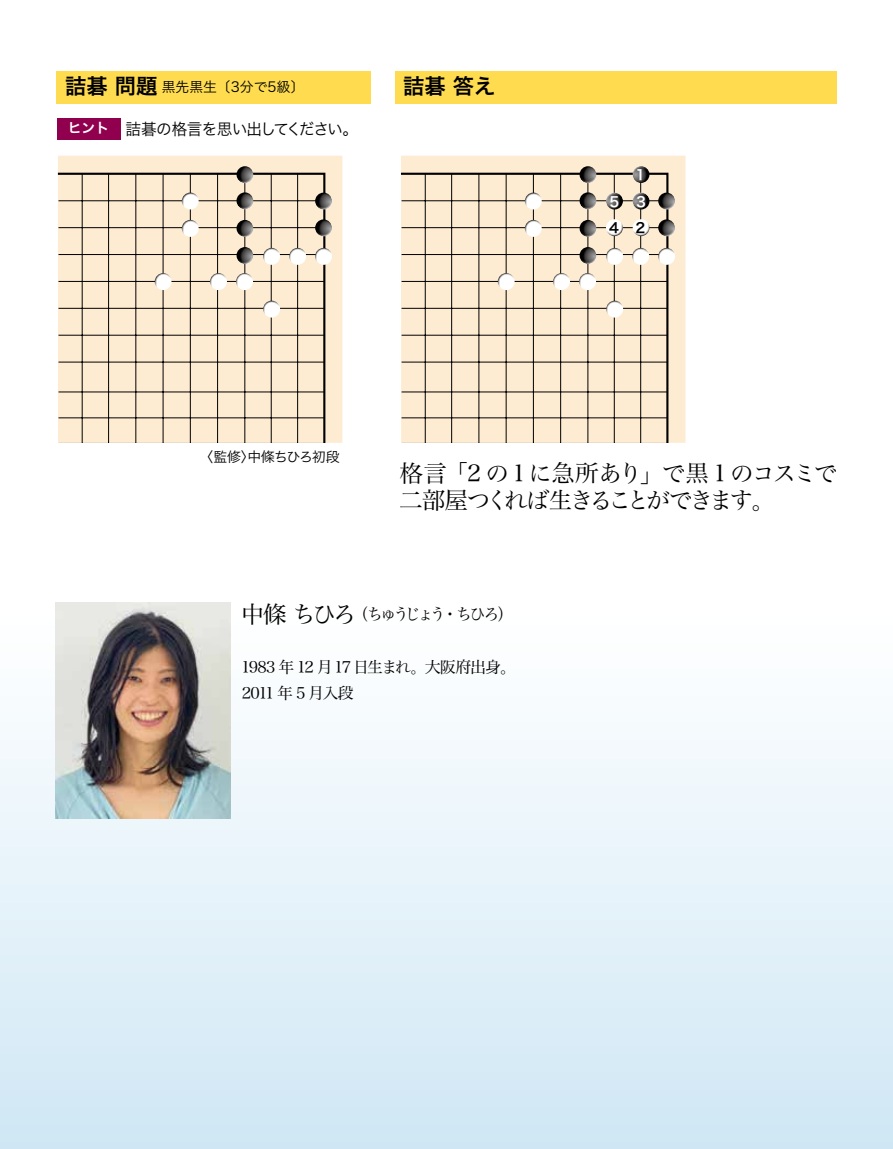
<style>
.page{position:relative;width:893px;height:1149px;background:#fff}
.page>*{position:absolute;margin:0;border:0;box-sizing:border-box;transform-origin:0 0}
.t1{font:23.4px/27.6px "Hira Min Pro W3";letter-spacing:-.105em;color:#000}
.t2{font:21.3px "Hira Kaku Pro W6";color:#000}
.t3{font:15.9px/26.5px "Hira Min Pro W3";letter-spacing:-.11em;color:#000}
.t4{font:15.9px "Hira Kaku Pro W3";letter-spacing:-.055em;color:#000}
.t5{font:13.8px "Hira Kaku Pro W3";color:#000}
.t6{font:13.8px "Hira Kaku Pro W3";letter-spacing:-.06em;color:#000}
.t7{font:13.8px/26.5px "Hira Kaku Pro W6";color:#fff}
.t8{font:13.8px "Hira Kaku Pro W6";color:#000}
</style>
<div class="page">
<div style="left:0;top:600px;width:893px;height:548px;background:linear-gradient(to bottom,#fff,#cfe7f4)"></div>
<div style="left:57px;top:118px;width:63px;height:21px;background:#91004f"></div>
<div style="left:57px;top:71px;width:314px;height:32px;background:#fedb4f"></div>
<div style="left:395px;top:71px;width:441px;height:33px;background:#fedb4f"></div>
<img style="left:55px;top:602px;width:176px;height:216px">
<div style="left:58px;top:156px;width:284px;height:286px;background:#feecd2"></div>
<svg style="left:58px;top:172px;width:268px;height:270px"></svg>
<hr style="left:58px;top:200px;width:267px;height:1px;background:#000">
<hr style="left:58px;top:227px;width:267px;height:1px;background:#000">
<hr style="left:58px;top:254px;width:267px;height:1px;background:#000">
<hr style="left:58px;top:281px;width:267px;height:1px;background:#000">
<hr style="left:58px;top:308px;width:267px;height:1px;background:#000">
<hr style="left:58px;top:335px;width:267px;height:1px;background:#000">
<hr style="left:58px;top:361px;width:267px;height:1px;background:#000">
<hr style="left:58px;top:391px;width:267px;height:1px;background:#000">
<hr style="left:58px;top:417px;width:267px;height:1px;background:#000">
<hr style="left:58px;top:443px;width:267px;height:1px;background:#000">
<hr style="left:297px;top:174px;width:1px;height:268px;background:#000">
<hr style="left:271px;top:174px;width:1px;height:268px;background:#000">
<hr style="left:245px;top:174px;width:1px;height:268px;background:#000">
<hr style="left:217px;top:174px;width:1px;height:268px;background:#000">
<hr style="left:190px;top:174px;width:1px;height:268px;background:#000">
<hr style="left:163px;top:174px;width:1px;height:268px;background:#000">
<hr style="left:136px;top:174px;width:1px;height:268px;background:#000">
<hr style="left:108px;top:174px;width:1px;height:268px;background:#000">
<hr style="left:82px;top:174px;width:1px;height:268px;background:#000">
<div style="left:236px;top:170px;width:19px;height:14px;background:#fff;opacity:.75"></div>
<div style="left:236px;top:164px;width:19px;height:16px;background:#000;opacity:.75"></div>
<div style="left:236px;top:196px;width:19px;height:14px;background:#fff;opacity:.75"></div>
<div style="left:236px;top:190px;width:19px;height:17px;background:#000;opacity:.75"></div>
<div style="left:236px;top:251px;width:19px;height:14px;background:#fff;opacity:.75"></div>
<div style="left:236px;top:245px;width:19px;height:16px;background:#000;opacity:.75"></div>
<div style="left:236px;top:224px;width:19px;height:13px;background:#fff;opacity:.75"></div>
<div style="left:236px;top:218px;width:19px;height:16px;background:#000;opacity:.75"></div>
<div style="left:181px;top:197px;width:20px;height:13px;background:#fff;opacity:.75"></div>
<div style="left:181px;top:191px;width:19px;height:16px;background:#000;opacity:.75"></div>
<div style="left:181px;top:224px;width:20px;height:13px;background:#fff;opacity:.75"></div>
<div style="left:181px;top:218px;width:19px;height:16px;background:#000;opacity:.75"></div>
<div style="left:315px;top:252px;width:19px;height:13px;background:#fff;opacity:.75"></div>
<div style="left:315px;top:246px;width:19px;height:16px;background:#000;opacity:.75"></div>
<div style="left:263px;top:252px;width:19px;height:13px;background:#fff;opacity:.75"></div>
<div style="left:263px;top:246px;width:19px;height:16px;background:#000;opacity:.75"></div>
<div style="left:263px;top:305px;width:19px;height:13px;background:#fff;opacity:.75"></div>
<div style="left:263px;top:299px;width:19px;height:16px;background:#000;opacity:.75"></div>
<div style="left:289px;top:252px;width:19px;height:13px;background:#fff;opacity:.75"></div>
<div style="left:289px;top:246px;width:19px;height:16px;background:#000;opacity:.75"></div>
<div style="left:236px;top:277px;width:19px;height:14px;background:#fff;opacity:.75"></div>
<div style="left:236px;top:271px;width:19px;height:16px;background:#000;opacity:.75"></div>
<div style="left:210px;top:277px;width:19px;height:14px;background:#fff;opacity:.75"></div>
<div style="left:210px;top:271px;width:18px;height:16px;background:#000;opacity:.75"></div>
<div style="left:154px;top:277px;width:20px;height:14px;background:#fff;opacity:.75"></div>
<div style="left:154px;top:271px;width:19px;height:16px;background:#000;opacity:.75"></div>
<div style="left:315px;top:197px;width:19px;height:13px;background:#fff;opacity:.75"></div>
<div style="left:315px;top:191px;width:19px;height:16px;background:#000;opacity:.75"></div>
<div style="left:315px;top:223px;width:19px;height:14px;background:#fff;opacity:.75"></div>
<div style="left:315px;top:217px;width:19px;height:17px;background:#000;opacity:.75"></div>
<div style="left:401px;top:156px;width:284px;height:286px;background:#feecd2"></div>
<svg style="left:401px;top:172px;width:268px;height:270px"></svg>
<hr style="left:402px;top:200px;width:266px;height:1px;background:#000">
<hr style="left:402px;top:227px;width:266px;height:1px;background:#000">
<hr style="left:402px;top:254px;width:266px;height:1px;background:#000">
<hr style="left:402px;top:281px;width:266px;height:1px;background:#000">
<hr style="left:402px;top:308px;width:266px;height:1px;background:#000">
<hr style="left:402px;top:335px;width:266px;height:1px;background:#000">
<hr style="left:402px;top:361px;width:266px;height:1px;background:#000">
<hr style="left:402px;top:391px;width:266px;height:1px;background:#000">
<hr style="left:402px;top:417px;width:266px;height:1px;background:#000">
<hr style="left:402px;top:443px;width:266px;height:1px;background:#000">
<hr style="left:640px;top:174px;width:1px;height:268px;background:#000">
<hr style="left:614px;top:174px;width:1px;height:268px;background:#000">
<hr style="left:588px;top:174px;width:1px;height:268px;background:#000">
<hr style="left:560px;top:174px;width:1px;height:268px;background:#000">
<hr style="left:533px;top:174px;width:1px;height:268px;background:#000">
<hr style="left:506px;top:174px;width:1px;height:268px;background:#000">
<hr style="left:479px;top:174px;width:1px;height:268px;background:#000">
<hr style="left:451px;top:174px;width:1px;height:268px;background:#000">
<hr style="left:425px;top:174px;width:1px;height:268px;background:#000">
<div style="left:579px;top:170px;width:19px;height:14px;background:#fff;opacity:.75"></div>
<div style="left:579px;top:164px;width:19px;height:16px;background:#000;opacity:.75"></div>
<div style="left:579px;top:196px;width:19px;height:14px;background:#fff;opacity:.75"></div>
<div style="left:579px;top:190px;width:19px;height:17px;background:#000;opacity:.75"></div>
<div style="left:579px;top:251px;width:19px;height:14px;background:#fff;opacity:.75"></div>
<div style="left:579px;top:245px;width:19px;height:16px;background:#000;opacity:.75"></div>
<div style="left:579px;top:224px;width:19px;height:13px;background:#fff;opacity:.75"></div>
<div style="left:579px;top:218px;width:19px;height:16px;background:#000;opacity:.75"></div>
<div style="left:524px;top:197px;width:20px;height:13px;background:#fff;opacity:.75"></div>
<div style="left:524px;top:191px;width:19px;height:16px;background:#000;opacity:.75"></div>
<div style="left:524px;top:224px;width:20px;height:13px;background:#fff;opacity:.75"></div>
<div style="left:524px;top:218px;width:19px;height:16px;background:#000;opacity:.75"></div>
<div style="left:658px;top:252px;width:19px;height:13px;background:#fff;opacity:.75"></div>
<div style="left:658px;top:246px;width:19px;height:16px;background:#000;opacity:.75"></div>
<div style="left:606px;top:252px;width:19px;height:13px;background:#fff;opacity:.75"></div>
<div style="left:606px;top:246px;width:19px;height:16px;background:#000;opacity:.75"></div>
<div style="left:606px;top:305px;width:19px;height:13px;background:#fff;opacity:.75"></div>
<div style="left:606px;top:299px;width:19px;height:16px;background:#000;opacity:.75"></div>
<div style="left:632px;top:252px;width:19px;height:13px;background:#fff;opacity:.75"></div>
<div style="left:632px;top:246px;width:19px;height:16px;background:#000;opacity:.75"></div>
<div style="left:579px;top:277px;width:19px;height:14px;background:#fff;opacity:.75"></div>
<div style="left:579px;top:271px;width:19px;height:16px;background:#000;opacity:.75"></div>
<div style="left:553px;top:277px;width:19px;height:14px;background:#fff;opacity:.75"></div>
<div style="left:553px;top:271px;width:19px;height:16px;background:#000;opacity:.75"></div>
<div style="left:497px;top:277px;width:20px;height:14px;background:#fff;opacity:.75"></div>
<div style="left:497px;top:271px;width:19px;height:16px;background:#000;opacity:.75"></div>
<div style="left:658px;top:197px;width:19px;height:13px;background:#fff;opacity:.75"></div>
<div style="left:658px;top:191px;width:19px;height:16px;background:#000;opacity:.75"></div>
<div style="left:658px;top:223px;width:19px;height:14px;background:#fff;opacity:.75"></div>
<div style="left:658px;top:217px;width:19px;height:17px;background:#000;opacity:.75"></div>
<div style="left:631px;top:165px;width:19px;height:14px;background:#fff;opacity:.75"></div>
<div style="left:631px;top:168px;width:19px;height:17px;background:#000;opacity:.75"></div>
<div style="left:631px;top:192px;width:19px;height:13px;background:#fff;opacity:.75"></div>
<div style="left:631px;top:195px;width:19px;height:16px;background:#000;opacity:.75"></div>
<div style="left:631px;top:218px;width:19px;height:14px;background:#fff;opacity:.75"></div>
<div style="left:631px;top:222px;width:19px;height:16px;background:#000;opacity:.75"></div>
<div style="left:604px;top:218px;width:19px;height:14px;background:#fff;opacity:.75"></div>
<div style="left:604px;top:222px;width:19px;height:16px;background:#000;opacity:.75"></div>
<div style="left:604px;top:192px;width:19px;height:13px;background:#fff;opacity:.75"></div>
<div style="left:604px;top:195px;width:19px;height:16px;background:#000;opacity:.75"></div>
<p class="t2" style="left:65px;top:67px;width:94px">詰碁問題</p>
<p class="t4" style="left:125px;top:115px;width:234px">詰碁の格言を思い出してください。</p>
<p class="t5" style="left:162px;top:74px;width:144px">黒先黒生〔3分で5級〕</p>
<p class="t7" style="left:68px;top:113px;width:43px">ヒント</p>
<p class="t2" style="left:403px;top:67px;width:94px">詰碁答え</p>
<p class="t7" style="left:609px;top:187px;width:11px">5</p>
<p class="t8" style="left:609px;top:215px;width:11px">4</p>
<p class="t7" style="left:635px;top:161px;width:12px">1<br>3</p>
<p class="t8" style="left:635px;top:215px;width:11px">2</p>
<p class="t6" style="left:248px;top:444px;width:94px">中條ちひろ初段</p>
<p class="t5" style="left:200px;top:444px;width:57px">〈監修〉</p>
<p class="t1" style="left:399px;top:456px;width:440px">格言「2 の 1 に急所あり」で黒 1 のコスミで二部屋つくれば生きることができます。</p>
<p class="t1" style="left:241px;top:598px;width:117px">中條ちひろ</p>
<p class="t3" style="left:241px;top:651px;width:276px">1983 年 12 月 17 日生まれ。大阪府出身。<br>2011 年 5 月入段</p>
<p class="t3" style="left:353px;top:599px;width:95px">（ちゅうじょう</p>
<p class="t3" style="left:442px;top:599px;width:73px">・ちひろ(</p>
</div>
